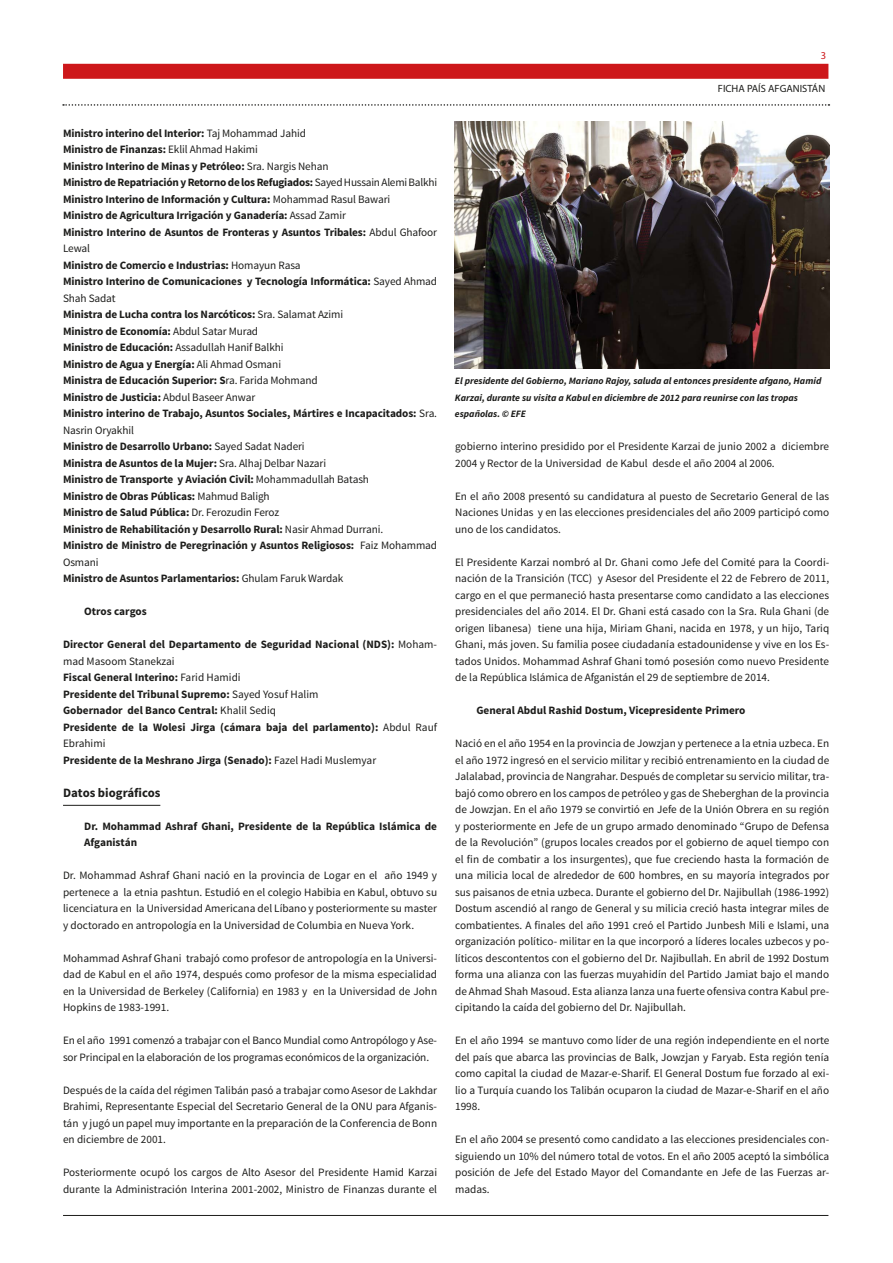
<style>
.page{position:relative;width:893px;height:1263px;background:#fff}
.page>*{position:absolute;margin:0;border:0;box-sizing:border-box;transform-origin:0 0}
.TITULO_3º_NIVEL{font:700 12.75px "Source Sans Pro";color:#1d1d1b}
.TEXTO_NORMAL{font:11.25px/16.5px "Source Sans Pro";color:#1d1d1b;text-align:justify}
.TEXTO_NORMAL-2{font:700 11.25px/16.5px "Source Sans Pro";letter-spacing:-.01em;color:#1d1d1b}
.TITULO_4º_NIVEL{font:700 11.25px/16.5px "Source Sans Pro";color:#1d1d1b}
.t1{font:10.5px "Myriad Pro";color:#1d1d1b}
.t2{font:10.5px "Myriad Pro";color:#cd171a}
.TEXTO_PIE_DE_FOTO{font:italic 700 9.75px/16.5px "Source Sans Pro";color:#1d1d1b}
.s1{font-weight:400}
.s2{font-weight:700}
</style>
<div class="page">
<div style="left:63px;top:64px;width:765px;height:15px;background:#cd171a"></div>
<hr style="left:63px;top:1215px;width:765px;height:1px;background:#1d1d1b">
<svg style="left:63px;top:104px;width:766px;height:2px"></svg>
<hr style="left:63px;top:805px;width:97px;height:1px;background:#1d1d1b">
<img style="left:455px;top:122px;width:374px;height:247px">
<p class="TEXTO_NORMAL-2" style="left:63px;top:125px;width:244px">Ministro interino del Interior: <span class="s1">Taj Mohammad Jahid</span></p>
<p class="TEXTO_NORMAL-2" style="left:63px;top:141px;width:196px">Ministro de Finanzas: <span class="s1">Eklil Ahmad Hakimi</span></p>
<p class="TEXTO_NORMAL-2" style="left:63px;top:158px;width:267px">Ministro Interino de Minas y Petróleo: <span class="s1">Sra. Nargis Nehan</span></p>
<p class="TEXTO_NORMAL-2" style="left:63px;top:174px;width:376px">Ministro de Repatriación y Retorno de los Refugiados: <span class="s1">Sayed Hussain Alemi Balkhi</span></p>
<p class="TEXTO_NORMAL-2" style="left:63px;top:191px;width:329px">Ministro Interino de Información y Cultura: <span class="s1">Mohammad Rasul Bawari</span></p>
<p class="TEXTO_NORMAL-2" style="left:63px;top:207px;width:284px">Ministro de Agricultura Irrigación y Ganadería: <span class="s1">Assad Zamir</span></p>
<p class="TEXTO_NORMAL-2" style="left:63px;top:224px;width:376px">Ministro Interino de Asuntos de Fronteras y Asuntos Tribales: <span class="s1">Abdul Ghafoor<br>Lewal</span></p>
<p class="TEXTO_NORMAL-2" style="left:63px;top:257px;width:239px">Ministro de Comercio e Industrias: <span class="s1">Homayun Rasa</span></p>
<p class="TEXTO_NORMAL-2" style="left:63px;top:273px;width:376px">Ministro Interino de Comunicaciones y Tecnología Informática: <span class="s1">Sayed Ahmad<br>Shah Sadat</span></p>
<p class="TEXTO_NORMAL-2" style="left:63px;top:306px;width:282px">Ministra de Lucha contra los Narcóticos: <span class="s1">Sra. Salamat Azimi</span></p>
<p class="TEXTO_NORMAL-2" style="left:63px;top:323px;width:197px">Ministro de Economía: <span class="s1">Abdul Satar Murad</span></p>
<p class="TEXTO_NORMAL" style="left:63px;top:339px;width:222px"><span class="s2">Ministro de Educación:</span> Assadullah Hanif Balkhi</p>
<p class="TEXTO_NORMAL-2" style="left:63px;top:356px;width:220px">Ministro de Agua y Energía: <span class="s1">Ali Ahmad Osmani</span></p>
<p class="TEXTO_NORMAL-2" style="left:63px;top:372px;width:256px">Ministra de Educación Superior: S<span class="s1">ra. Farida Mohmand</span></p>
<p class="TEXTO_NORMAL-2" style="left:63px;top:389px;width:194px">Ministro de Justicia: <span class="s1">Abdul Baseer Anwar</span></p>
<p class="TEXTO_NORMAL-2" style="left:63px;top:405px;width:376px">Ministro interino de Trabajo, Asuntos Sociales, Mártires e Incapacitados: <span class="s1">Sra.<br>Nasrin Oryakhil</span></p>
<p class="TEXTO_NORMAL-2" style="left:63px;top:438px;width:243px">Ministro de Desarrollo Urbano: <span class="s1">Sayed Sadat Naderi</span></p>
<p class="TEXTO_NORMAL-2" style="left:63px;top:455px;width:265px">Ministra de Asuntos de la Mujer: <span class="s1">Sra. Alhaj Delbar Nazari</span></p>
<p class="TEXTO_NORMAL-2" style="left:63px;top:471px;width:308px">Ministro de Transporte y Aviación Civil: <span class="s1">Mohammadullah Batash</span></p>
<p class="TEXTO_NORMAL-2" style="left:63px;top:488px;width:208px">Ministro de Obras Públicas: <span class="s1">Mahmud Baligh</span></p>
<p class="TEXTO_NORMAL-2" style="left:63px;top:504px;width:218px">Ministro de Salud Pública: <span class="s1">Dr. Ferozudin Feroz</span></p>
<p class="TEXTO_NORMAL-2" style="left:63px;top:521px;width:322px">Ministro de Rehabilitación y Desarrollo Rural: <span class="s1">Nasir Ahmad Durrani.</span></p>
<p class="TEXTO_NORMAL-2" style="left:63px;top:537px;width:376px">Ministro de Ministro de Peregrinación y Asuntos Religiosos: <span class="s1">Faiz Mohammad<br>Osmani</span></p>
<p class="TEXTO_NORMAL-2" style="left:63px;top:570px;width:282px">Ministro de Asuntos Parlamentarios: <span class="s1">Ghulam Faruk Wardak</span></p>
<p class="TITULO_4º_NIVEL" style="left:84px;top:603px;width:64px">Otros cargos</p>
<p class="TEXTO_NORMAL-2" style="left:63px;top:636px;width:376px">Director General del Departamento de Seguridad Nacional (NDS): <span class="s1">Moham&shy;mad Masoom Stanekzai</span></p>
<p class="TEXTO_NORMAL-2" style="left:63px;top:669px;width:179px">Fiscal General Interino: <span class="s1">Farid Hamidi</span></p>
<p class="TEXTO_NORMAL-2" style="left:63px;top:686px;width:257px">Presidente del Tribunal Supremo: <span class="s1">Sayed Yosuf Halim</span></p>
<p class="TEXTO_NORMAL-2" style="left:63px;top:702px;width:215px">Gobernador del Banco Central: <span class="s1">Khalil Sediq</span></p>
<p class="TEXTO_NORMAL-2" style="left:63px;top:719px;width:376px">Presidente de la Wolesi Jirga (cámara baja del parlamento): <span class="s1">Abdul Rauf<br>Ebrahimi</span></p>
<p class="TEXTO_NORMAL-2" style="left:63px;top:752px;width:315px">Presidente de la Meshrano Jirga (Senado): <span class="s1">Fazel Hadi Muslemyar</span></p>
<p class="TITULO_3º_NIVEL" style="left:63px;top:784px;width:99px">Datos biográficos</p>
<p class="TITULO_4º_NIVEL" style="left:84px;top:818px;width:354px">Dr. Mohammad Ashraf Ghani, Presidente de la República Islámica de<br>Afganistán</p>
<p class="TEXTO_NORMAL" style="left:63px;top:867px;width:376px">Dr. Mohammad Ashraf Ghani nació en la provincia de Logar en el año 1949 y pertenece a la etnia pashtun. Estudió en el colegio Habibia en Kabul, obtuvo su licenciatura en la Universidad Americana del Líbano y posteriormente su master y doctorado en antropología en la Universidad de Columbia en Nueva York.</p>
<p class="TEXTO_NORMAL" style="left:63px;top:950px;width:376px">Mohammad Ashraf Ghani trabajó como profesor de antropología en la Universi&shy;dad de Kabul en el año 1974, después como profesor de la misma especialidad en la Universidad de Berkeley (California) en 1983 y en la Universidad de John Hopkins de 1983-1991.</p>
<p class="TEXTO_NORMAL" style="left:63px;top:1032px;width:376px">En el año 1991 comenzó a trabajar con el Banco Mundial como Antropólogo y Ase&shy;sor Principal en la elaboración de los programas económicos de la organización.</p>
<p class="TEXTO_NORMAL" style="left:63px;top:1082px;width:376px">Después de la caída del régimen Talibán pasó a trabajar como Asesor de Lakhdar Brahimi, Representante Especial del Secretario General de la ONU para Afganis&shy;tán y jugó un papel muy importante en la preparación de la Conferencia de Bonn en diciembre de 2001.</p>
<p class="TEXTO_NORMAL" style="left:63px;top:1164px;width:376px">Posteriormente ocupó los cargos de Alto Asesor del Presidente Hamid Karzai durante la Administración Interina 2001-2002, Ministro de Finanzas durante el</p>
<p class="t2" style="left:821px;top:49px;width:7px">3</p>
<p class="t1" style="left:718px;top:82px;width:109px">FICHA PAÍS AFGANISTÁN</p>
<p class="TEXTO_PIE_DE_FOTO" style="left:455px;top:372px;width:368px">El presidente del Gobierno, Mariano Rajoy, saluda al entonces presidente afgano, Hamid<br>Karzai, durante su visita a Kabul en diciembre de 2012 para reunirse con las tropas españolas. © EFE</p>
<p class="TEXTO_NORMAL" style="left:455px;top:438px;width:376px">gobierno interino presidido por el Presidente Karzai de junio 2002 a diciembre<br>2004 y Rector de la Universidad de Kabul desde el año 2004 al 2006.</p>
<p class="TEXTO_NORMAL" style="left:455px;top:488px;width:376px">En el año 2008 presentó su candidatura al puesto de Secretario General de las Naciones Unidas y en las elecciones presidenciales del año 2009 participó como uno de los candidatos.</p>
<p class="TEXTO_NORMAL" style="left:455px;top:554px;width:376px">El Presidente Karzai nombró al Dr. Ghani como Jefe del Comité para la Coordi&shy;nación de la Transición (TCC) y Asesor del Presidente el 22 de Febrero de 2011, cargo en el que permaneció hasta presentarse como candidato a las elecciones presidenciales del año 2014. El Dr. Ghani está casado con la Sra. Rula Ghani (de origen libanesa) tiene una hija, Miriam Ghani, nacida en 1978, y un hijo, Tariq Ghani, más joven. Su familia posee ciudadanía estadounidense y vive en los Es&shy;tados Unidos. Mohammad Ashraf Ghani tomó posesión como nuevo Presidente de la República Islámica de Afganistán el 29 de septiembre de 2014.</p>
<p class="TITULO_4º_NIVEL" style="left:476px;top:702px;width:271px">General Abdul Rashid Dostum, Vicepresidente Primero</p>
<p class="TEXTO_NORMAL" style="left:455px;top:735px;width:376px">Nació en el año 1954 en la provincia de Jowzjan y pertenece a la etnia uzbeca. En el año 1972 ingresó en el servicio militar y recibió entrenamiento en la ciudad de Jalalabad, provincia de Nangrahar. Después de completar su servicio militar, tra&shy;bajó como obrero en los campos de petróleo y gas de Sheberghan de la provincia de Jowzjan. En el año 1979 se convirtió en Jefe de la Unión Obrera en su región y posteriormente en Jefe de un grupo armado denominado “Grupo de Defensa de la Revolución” (grupos locales creados por el gobierno de aquel tiempo con el fin de combatir a los insurgentes), que fue creciendo hasta la formación de una milicia local de alrededor de 600 hombres, en su mayoría integrados por sus paisanos de etnia uzbeca. Durante el gobierno del Dr. Najibullah (1986-1992)<br>Dostum ascendió al rango de General y su milicia creció hasta integrar miles de combatientes. A finales del año 1991 creó el Partido Junbesh Mili e Islami, una organización político- militar en la que incorporó a líderes locales uzbecos y po&shy;líticos descontentos con el gobierno del Dr. Najibullah. En abril de 1992 Dostum forma una alianza con las fuerzas muyahidín del Partido Jamiat bajo el mando de Ahmad Shah Masoud. Esta alianza lanza una fuerte ofensiva contra Kabul pre&shy;cipitando la caída del gobierno del Dr. Najibullah.</p>
<p class="TEXTO_NORMAL" style="left:455px;top:1032px;width:376px">En el año 1994 se mantuvo como líder de una región independiente en el norte del país que abarca las provincias de Balk, Jowzjan y Faryab. Esta región tenía como capital la ciudad de Mazar-e-Sharif. El General Dostum fue forzado al exi&shy;lio a Turquía cuando los Talibán ocuparon la ciudad de Mazar-e-Sharif en el año 1998.</p>
<p class="TEXTO_NORMAL" style="left:455px;top:1131px;width:376px">En el año 2004 se presentó como candidato a las elecciones presidenciales con&shy;siguiendo un 10% del número total de votos. En el año 2005 aceptó la simbólica posición de Jefe del Estado Mayor del Comandante en Jefe de las Fuerzas ar&shy;madas.</p>
</div>
